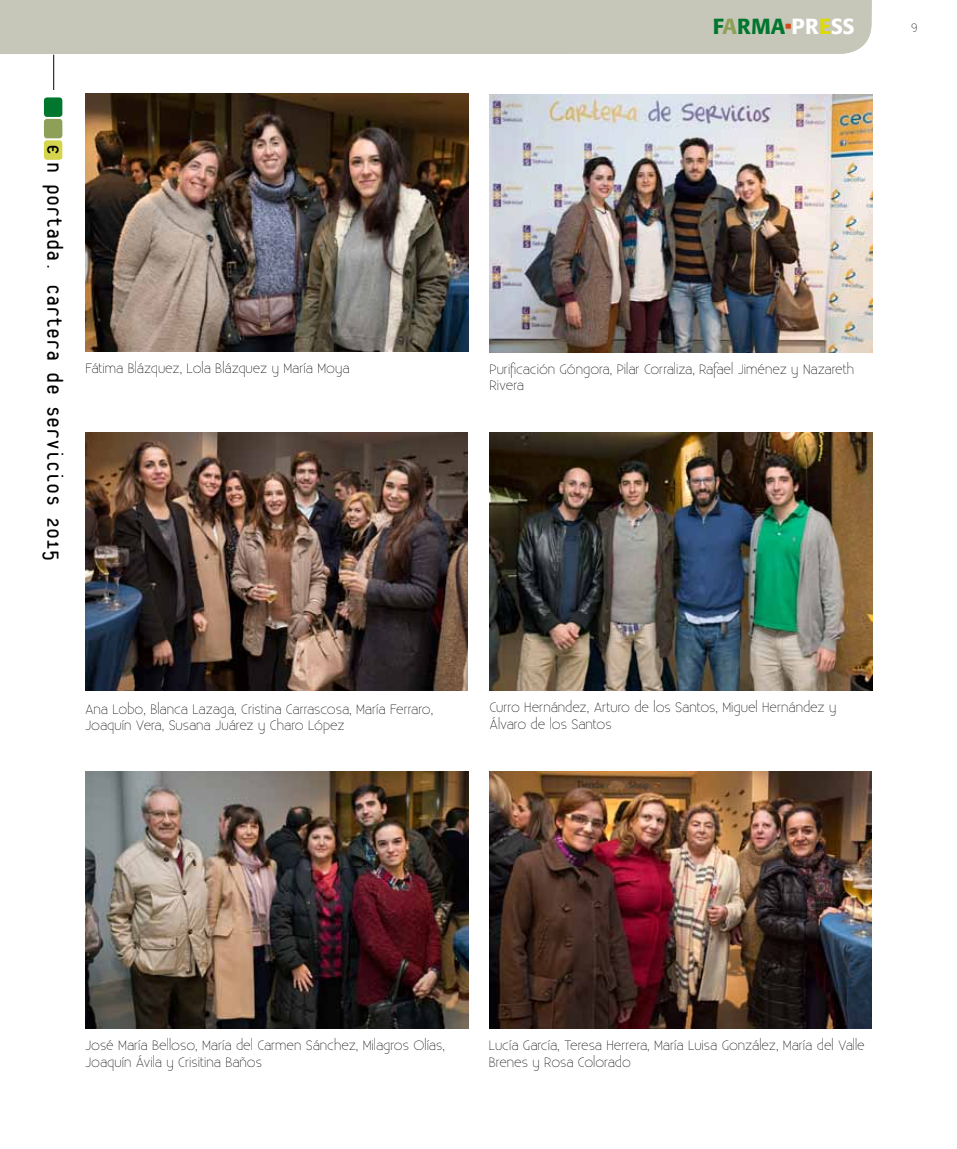
<style>
.page{position:relative;width:957px;height:1149px;background:#fff}
.page>*{position:absolute;margin:0;border:0;box-sizing:border-box;transform-origin:0 0}
.t1{font:24px "Platelet";color:#000}
.t2{font:500 21.6px "Formata";color:#00762e}
.t3{font:300 13.5px/16.5px "Existence";color:#000}
.t4{font:300 12px "Existence";color:#000}
.s1{color:#8ea058}
.s2{color:#fff}
.s3{color:#dfda00}
</style>
<div class="page">
<div style="left:0;top:0;width:872px;height:55px;background:#c6c6b9"></div>
<svg style="left:785px;top:21px;width:6px;height:8px"></svg>
<hr style="left:53px;top:55px;width:1px;height:35px;background:#000">
<div style="left:44px;top:97px;width:18px;height:20px;background:#00762e;border-radius:3px"></div>
<div style="left:44px;top:119px;width:18px;height:19px;background:#8ea058;border-radius:3px"></div>
<div style="left:44px;top:140px;width:18px;height:20px;background:#d5d54d;border-radius:3px"></div>
<img style="left:489px;top:95px;width:383px;height:257px">
<img style="left:85px;top:94px;width:383px;height:257px">
<img style="left:489px;top:771px;width:383px;height:257px">
<img style="left:489px;top:433px;width:383px;height:257px">
<img style="left:85px;top:433px;width:383px;height:257px">
<img style="left:85px;top:771px;width:383px;height:257px">
<h1 class="t1" style="left:64px;top:144px;width:418px;rotate:90deg">E n portada. Cartera de Servicios 2015</h1>
<p class="t3" style="left:85px;top:360px;width:266px">Fátima Blázquez, Lola Blázquez y María Moya</p>
<p class="t3" style="left:85px;top:701px;width:350px">Ana Lobo, Blanca Lazaga, Cristina Carrascosa, María Ferraro,<br>Joaquín Vera, Susana Juárez y Charo López</p>
<h2 class="t2" style="left:712px;top:13px;width:143px">F<span class="s1">A</span>RMA <span class="s2">PR</span><span class="s3">E</span><span class="s2">SS</span></h2>
<p class="t4" style="left:911px;top:22px;width:8px">9</p>
<p class="t3" style="left:489px;top:361px;width:366px">Purificación Góngora, Pilar Corraliza, Rafael Jiménez y Nazareth<br>Rivera</p>
<p class="t3" style="left:489px;top:699px;width:348px">Curro Hernández, Arturo de los Santos, Miguel Hernández y<br>Álvaro de los Santos</p>
<p class="t3" style="left:85px;top:1037px;width:361px">José María Belloso, María del Carmen Sánchez, Milagros Olías,<br>Joaquín Ávila y Crisitina Baños</p>
<p class="t3" style="left:489px;top:1037px;width:378px">Lucía García, Teresa Herrera, María Luisa González, María del Valle<br>Brenes y Rosa Colorado</p>
</div>
